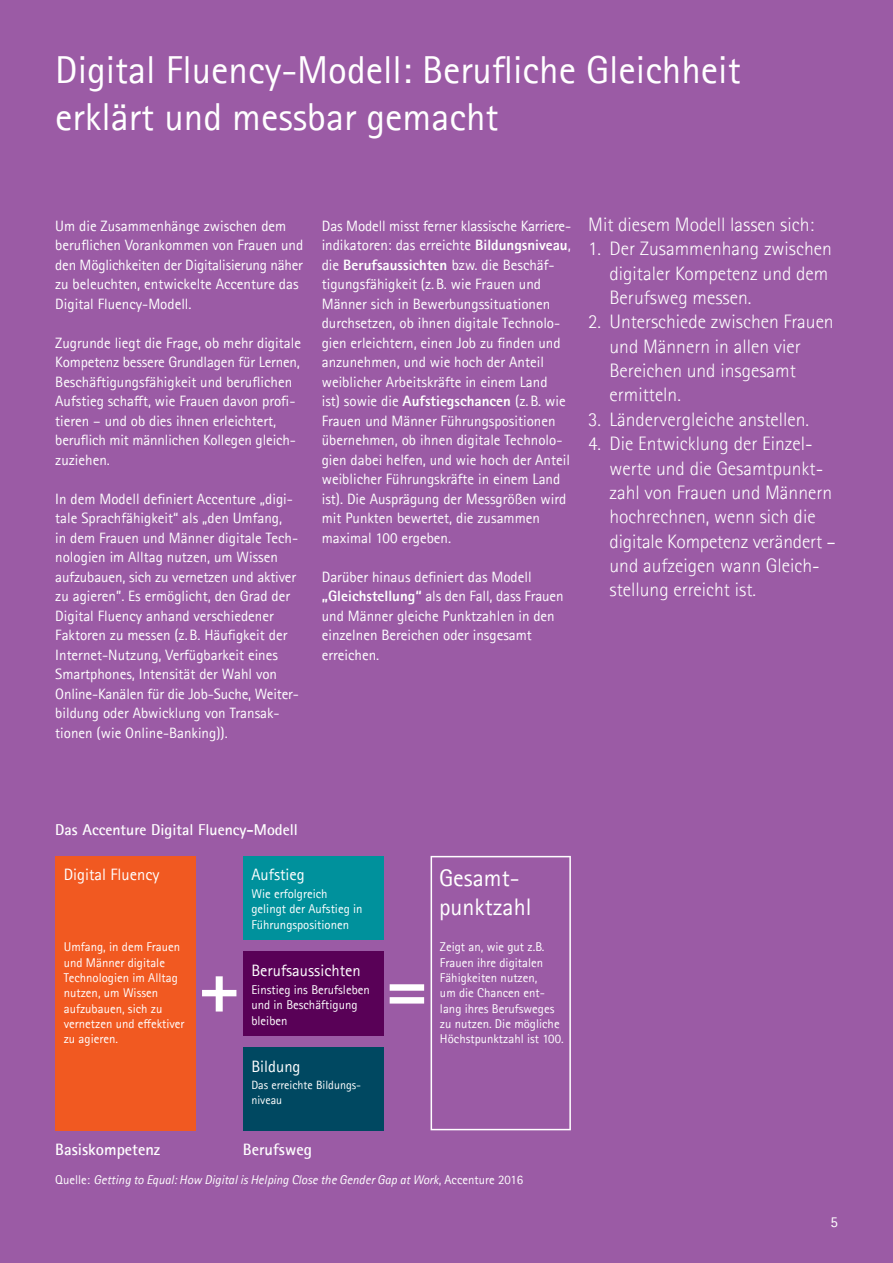
<style>
.page{position:relative;width:893px;height:1263px;background:#9b5ba5}
.page>*{position:absolute;margin:0;border:0;box-sizing:border-box;transform-origin:0 0}
.Head_innen_L2{font:39px/46.8px "Rotis Sans Seriffor ACN";color:#fff}
.t1{font:24px/29.2px "Rotis Sans Seriffor ACN";color:#fff}
.Leader_indent{font:300 19.5px/24.5px "Rotis Sans Seriffor ACN";color:#fff}
.Leader_white{font:300 19.5px "Rotis Sans Seriffor ACN";color:#fff}
.t2{font:16.5px "Rotis Sans Seriffor ACN";color:#fff}
.t3{font:700 16.5px "Rotis Sans Seriffor ACN";color:#fff}
.Chart_Head_white{font:700 15.75px "Rotis Sans Seriffor ACN";color:#fff}
.Body_Text_white{font:15px/19.5px "Rotis Sans Seriffor ACN";color:#fff}
.Body_Text{font:15px "Rotis Sans Seriffor ACN";color:#fff}
.t4{font:12.75px/15.3px "Rotis Sans Seriffor ACN";color:#fff}
.t5{font:italic 12.75px "Rotis Sans Seriffor ACN";color:#fff}
.t6{font:12px/14.4px "Rotis Sans Seriffor ACN";color:#fff}
.s1{font-weight:800}
.s2{font-style:normal}
</style>
<div class="page">
<div style="left:55px;top:856px;width:141px;height:275px;background:#f15921"></div>
<div style="left:243px;top:856px;width:140px;height:83px;background:#00919c"></div>
<div style="left:243px;top:951px;width:140px;height:85px;background:#590157"></div>
<div style="left:243px;top:1047px;width:140px;height:84px;background:#004861"></div>
<svg style="left:431px;top:856px;width:140px;height:274px"></svg>
<svg style="left:202px;top:976px;width:34px;height:35px"></svg>
<svg style="left:390px;top:984px;width:34px;height:19px"></svg>
<p class="Head_innen_L2" style="left:55px;top:47px;width:687px">Digital Fluency-Modell: Berufliche Gleichheit erklärt und messbar gemacht</p>
<p class="Body_Text_white" style="left:55px;top:216px;width:250px">Um die Zusammenhänge zwischen dem beruflichen Vorankommen von Frauen und den Möglichkeiten der Digitalisierung näher zu beleuchten, entwickelte Accenture das Digital Fluency-Modell.</p>
<p class="Body_Text_white" style="left:55px;top:333px;width:247px">Zugrunde liegt die Frage, ob mehr digitale Kompetenz bessere Grundlagen für Lernen, Beschäftigungsfähigkeit und beruflichen Aufstieg schafft, wie Frauen davon profi&shy;tieren – und ob dies ihnen erleichtert, beruflich mit männlichen Kollegen gleich&shy;zuziehen.</p>
<p class="Body_Text_white" style="left:55px;top:489px;width:245px">In dem Modell definiert Accenture „digi&shy;tale Sprachfähigkeit“ als „den Umfang,<br>in dem Frauen und Männer digitale Tech&shy;nologien im Alltag nutzen, um Wissen aufzubauen, sich zu vernetzen und aktiver zu agieren”. Es ermöglicht, den Grad der Digital Fluency anhand verschiedener Faktoren zu messen (z.B. Häufigkeit der Internet-Nutzung, Verfügbarkeit eines Smartphones, Intensität der Wahl von Online-Kanälen für die Job-Suche, Weiter&shy;bildung oder Abwicklung von Transak&shy;tionen (wie Online-Banking)).</p>
<p class="Body_Text_white" style="left:322px;top:216px;width:250px">Das Modell misst ferner klassische Karriere&shy;indikatoren: das erreichte <span class="s1">Bildungsniveau</span>, die <span class="s1">Berufsaussichten</span> bzw. die Beschäf&shy;tigungsfähigkeit (z.B. wie Frauen und Männer sich in Bewerbungssituationen durchsetzen, ob ihnen digitale Technolo&shy;gien erleichtern, einen Job zu finden und anzunehmen, und wie hoch der Anteil weiblicher Arbeitskräfte in einem Land<br>ist) sowie die <span class="s1">Aufstiegschancen</span> (z.B. wie Frauen und Männer Führungspositionen übernehmen, ob ihnen digitale Technolo&shy;gien dabei helfen, und wie hoch der Anteil weiblicher Führungskräfte in einem Land ist). Die Ausprägung der Messgrößen wird mit Punkten bewertet, die zusammen maximal 100 ergeben.</p>
<p class="Body_Text_white" style="left:322px;top:567px;width:243px">Darüber hinaus definiert das Modell <span class="s1">„Gleichstellung“</span> als den Fall, dass Frauen und Männer gleiche Punktzahlen in den einzelnen Bereichen oder insgesamt erreichen.</p>
<p class="Leader_white" style="left:588px;top:213px;width:227px">Mit diesem Modell lassen sich:</p>
<p class="Leader_indent" style="left:609px;top:237px;width:224px;text-indent:-21px">1. Der Zusammenhang zwischen digitaler Kompetenz und dem<br>Berufsweg messen.</p>
<p class="Leader_indent" style="left:609px;top:310px;width:226px;text-indent:-21px">2. Unterschiede zwischen Frauen und Männern in allen vier<br>Bereichen und insgesamt ermitteln.</p>
<p class="Leader_indent" style="left:588px;top:407px;width:222px">3. Ländervergleiche anstellen.</p>
<p class="Leader_indent" style="left:609px;top:432px;width:228px;text-indent:-21px">4. Die Entwicklung der Einzel&shy;werte und die Gesamtpunkt&shy;zahl von Frauen und Männern hochrechnen, wenn sich die digitale Kompetenz verändert – und aufzeigen wann Gleich&shy;stellung erreicht ist.</p>
<p class="Chart_Head_white" style="left:55px;top:820px;width:244px">Das Accenture Digital Fluency-Modell</p>
<p class="t2" style="left:64px;top:865px;width:97px">Digital Fluency</p>
<p class="t4" style="left:64px;top:940px;width:122px">Umfang, in dem Frauen und Männer digitale<br>Technologien im Alltag nutzen, um Wissen aufzubauen, sich zu vernetzen und effektiver zu agieren.</p>
<p class="t2" style="left:251px;top:865px;width:55px">Aufstieg</p>
<p class="t4" style="left:251px;top:886px;width:113px">Wie erfolgreich gelingt der Aufstieg in<br>Führungspositionen</p>
<p class="t2" style="left:251px;top:961px;width:111px">Berufsaussichten</p>
<p class="t4" style="left:251px;top:982px;width:120px">Einstieg ins Berufsleben und in Beschäftigung bleiben</p>
<p class="t2" style="left:251px;top:1056px;width:51px">Bildung</p>
<p class="t6" style="left:251px;top:1078px;width:111px">Das erreichte Bildungs&shy;niveau</p>
<p class="t3" style="left:55px;top:1139px;width:107px">Basiskompetenz</p>
<p class="t3" style="left:243px;top:1139px;width:71px">Berufsweg</p>
<p class="t1" style="left:439px;top:863px;width:94px">Gesamt&shy;punktzahl</p>
<p class="t4" style="left:440px;top:940px;width:125px">Zeigt an, wie gut z.B.<br>Frauen ihre digitalen<br>Fähigkeiten nutzen,<br>um die Chancen ent&shy;lang ihres Berufsweges zu nutzen. Die mögliche<br>Höchstpunktzahl ist 100.</p>
<p class="t5" style="left:55px;top:1172px;width:469px"><span class="s2">Quelle:</span> Getting to Equal: How Digital is Helping Close the Gender Gap at Work<span class="s2">, Accenture 2016</span></p>
<p class="Body_Text" style="left:830px;top:1213px;width:9px">5</p>
</div>
